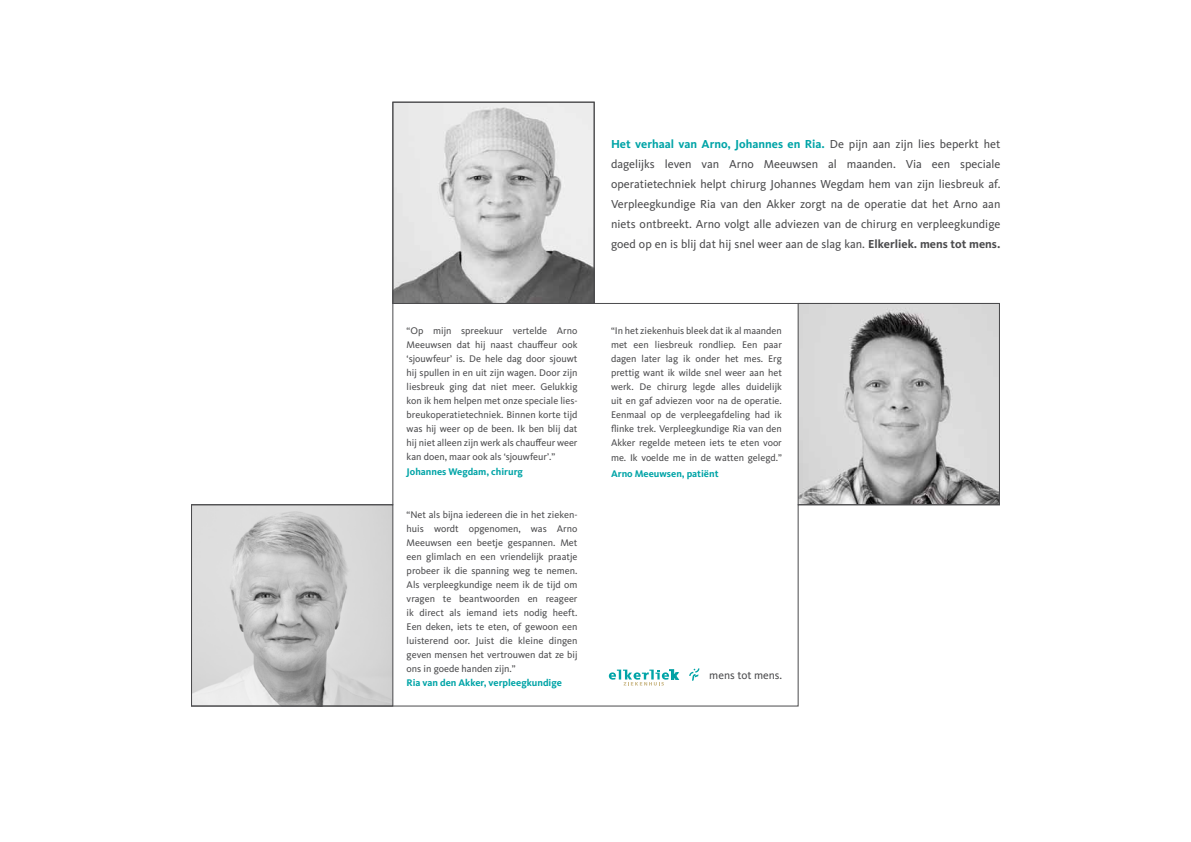
<style>
.page{position:relative;width:1191px;height:842px;background:#fff}
.page>*{position:absolute;margin:0;border:0;box-sizing:border-box;transform-origin:0 0}
.t1{font:12px/20px "Kievit OT";color:#4b4b4d;text-align:justify}
.t2{font:11.4px "Kievit OT";color:#4b4b4d}
.t3{font:10px/14px "Kievit OT";color:#4b4b4d;text-align:justify}
.t4{font:700 10px "Kievit OT";color:#00a4a7}
.s1{font-weight:700;color:#00a4a7}
.s2{font-weight:700}
</style>
<div class="page">
<svg style="left:191px;top:102px;width:808px;height:604px"></svg>
<p class="t3" style="left:407px;top:324px;width:172px">“Op mijn spreekuur vertelde Arno Meeuwsen dat hij naast chauffeur ook ‘sjouwfeur’ is. De hele dag door sjouwt hij spullen in en uit zijn wagen. Door zijn liesbreuk ging dat niet meer. Gelukkig kon ik hem helpen met onze speciale lies&shy;breukoperatietechniek. Binnen korte tijd was hij weer op de been. Ik ben blij dat hij niet alleen zijn werk als chauffeur weer kan doen, maar ook als ‘sjouwfeur’.”</p>
<p class="t4" style="left:407px;top:466px;width:118px">Johannes Wegdam, chirurg</p>
<p class="t3" style="left:407px;top:508px;width:172px">“Net als bijna iedereen die in het zieken&shy;huis wordt opgenomen, was Arno Meeuwsen een beetje gespannen. Met een glimlach en een vriendelijk praatje probeer ik die spanning weg te nemen.<br>Als verpleegkundige neem ik de tijd om vragen te beantwoorden en reageer ik direct als iemand iets nodig heeft.<br>Een deken, iets te eten, of gewoon een luisterend oor. Juist die kleine dingen geven mensen het vertrouwen dat ze bij ons in goede handen zijn.”</p>
<p class="t4" style="left:407px;top:677px;width:157px">Ria van den Akker, verpleegkundige</p>
<p class="t1" style="left:611px;top:134px;width:391px"><span class="s1">Het verhaal van Arno, Johannes en Ria.</span> De pijn aan zijn lies beperkt het dagelijks leven van Arno Meeuwsen al maanden. Via een speciale operatietechniek helpt chirurg Johannes Wegdam hem van zijn liesbreuk af.<br>Verpleegkundige Ria van den Akker zorgt na de operatie dat het Arno aan niets ontbreekt. Arno volgt alle adviezen van de chirurg en verpleegkundige goed op en is blij dat hij snel weer aan de slag kan. <span class="s2">Elkerliek. mens tot mens.</span></p>
<p class="t3" style="left:611px;top:324px;width:172px">“In het ziekenhuis bleek dat ik al maanden met een liesbreuk rondliep. Een paar dagen later lag ik onder het mes. Erg prettig want ik wilde snel weer aan het werk. De chirurg legde alles duidelijk uit en gaf adviezen voor na de operatie.<br>Eenmaal op de verpleegafdeling had ik flinke trek. Verpleegkundige Ria van den Akker regelde meteen iets te eten voor</p>
<p class="t3" style="left:611px;top:451px;width:172px">me. Ik voelde me in de watten gelegd.”</p>
<p class="t4" style="left:611px;top:468px;width:109px">Arno Meeuwsen, patiënt</p>
<p class="t2" style="left:709px;top:669px;width:74px">mens tot mens.</p>
</div>
